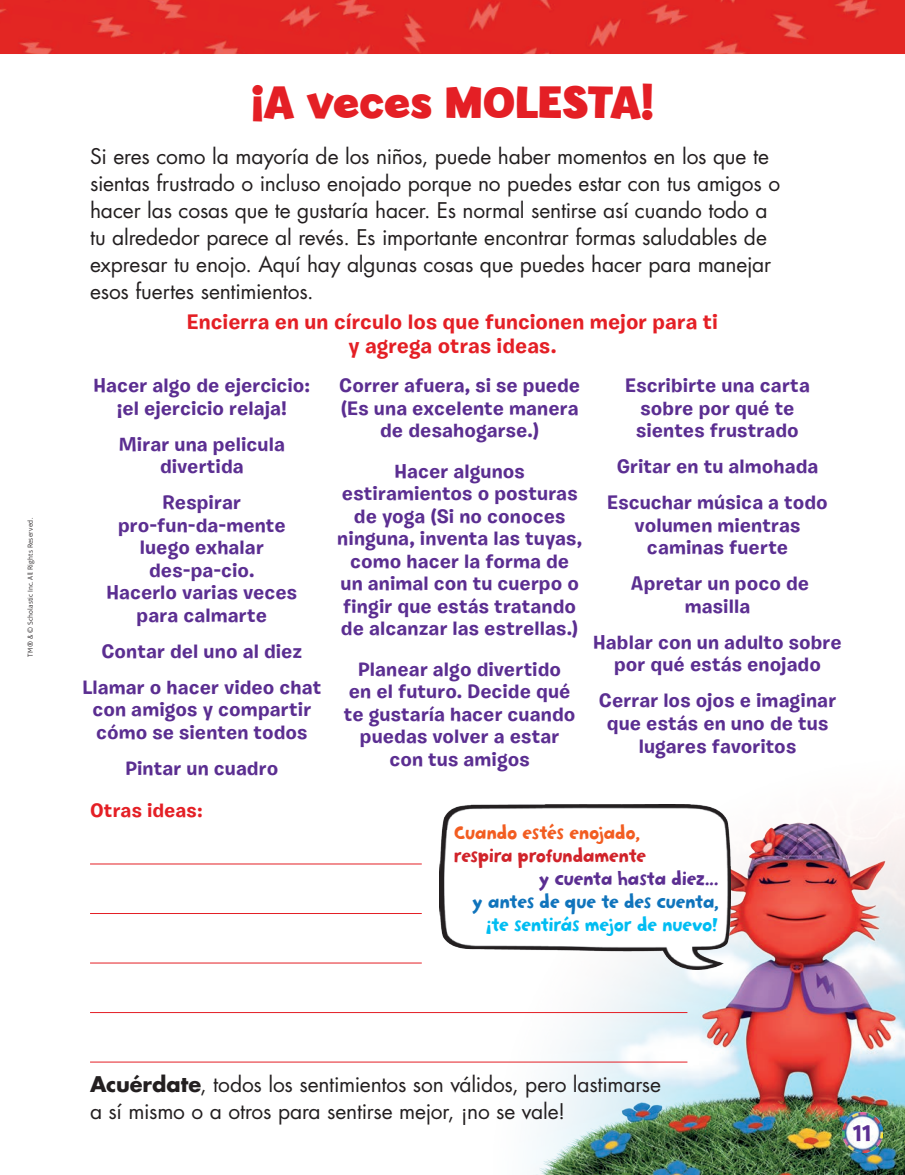
<style>
.page{position:relative;width:905px;height:1175px;background:#fff}
.page>*{position:absolute;margin:0;border:0;box-sizing:border-box;transform-origin:0 0}
.A_Head{font:700 45px "Billy";letter-spacing:-.005em;color:#e41f25}
.t1{font:700 24px "Burbank Small";color:#5b2e91}
.Normal_Burbank{font:21.45px "Slappy Inline";letter-spacing:-.055em;color:#01bdf2}
.Normal_Burbank-2{font:21.45px "Slappy Inline";letter-spacing:-.055em;color:#1074bc}
.Normal_Burbank-3{font:21.45px "Slappy Inline";letter-spacing:-.06em;color:#d1232a}
.Normal_Burbank-4{font:21.45px "Slappy Inline";letter-spacing:-.055em;color:#f25d21}
.Normal_Burbank-5{font:21.45px "Slappy Inline";letter-spacing:-.06em;color:#5b2e91}
.Normal_Kid{font:21px/27px "Futura Std";letter-spacing:-.01em;color:#231f20}
.Normal_Kid-2{font:700 21px/24px "Burbank Small";color:#e41f25;text-align:center}
.List{font:700 19.5px/22.5px "Burbank Small";letter-spacing:.005em;color:#5b2e91;text-align:center}
.List-2{font:700 19.5px "Burbank Small";letter-spacing:.005em;color:#e41f25}
.t2{font:300 7.35px "Aptifer Sans LT Pro";letter-spacing:.02em;color:#231f20}
.s1{font-weight:700}
</style>
<div class="page">
<img style="left:0;top:0;width:904px;height:54px">
<img style="left:441px;top:819px;width:463px;height:355px">
<hr style="left:90px;top:863px;width:332px;height:1px;background:#e41f25">
<hr style="left:90px;top:913px;width:332px;height:1px;background:#e41f25">
<hr style="left:90px;top:962px;width:332px;height:1px;background:#e41f25">
<hr style="left:90px;top:1012px;width:597px;height:1px;background:#e41f25">
<hr style="left:90px;top:1061px;width:597px;height:1px;background:#e41f25">
<img style="left:439px;top:804px;width:291px;height:165px">
<img style="left:843px;top:1112px;width:39px;height:40px">
<p class="t2" style="left:26px;top:657px;width:141px;rotate:-90deg">TM ® &amp; © Scholastic Inc. All Rights Reserved.</p>
<p class="A_Head" style="left:252px;top:75px;width:403px">¡A veces MOLESTA!</p>
<p class="Normal_Kid" style="left:90px;top:143px;width:691px">Si eres como la mayoría de los niños, puede haber momentos en los que te sientas frustrado o incluso enojado porque no puedes estar con tus amigos o hacer las cosas que te gustaría hacer. Es normal sentirse así cuando todo a tu alrededor parece al revés. Es importante encontrar formas saludables de expresar tu enojo. Aquí hay algunas cosas que puedes hacer para manejar esos fuertes sentimientos.</p>
<p class="Normal_Kid-2" style="left:187px;top:310px;width:532px">Encierra en un círculo los que funcionen mejor para ti y agrega otras ideas.</p>
<p class="List" style="left:94px;top:374px;width:218px">Hacer algo de ejercicio: ¡el ejercicio relaja!</p>
<p class="List" style="left:119px;top:433px;width:168px">Mirar una pelicula divertida</p>
<p class="List" style="left:106px;top:491px;width:192px">Respirar pro-fun-da-mente luego exhalar des-pa-cio.<br>Hacerlo varias veces para calmarte</p>
<p class="List" style="left:101px;top:640px;width:202px">Contar del uno al diez</p>
<p class="List" style="left:82px;top:676px;width:240px">Llamar o hacer video chat con amigos y compartir cómo se sienten todos</p>
<p class="List" style="left:125px;top:757px;width:154px">Pintar un cuadro</p>
<p class="List-2" style="left:90px;top:798px;width:114px">Otras ideas:</p>
<p class="List" style="left:339px;top:374px;width:243px">Correr afuera, si se puede (Es una excelente manera de desahogarse.)</p>
<p class="List" style="left:337px;top:460px;width:246px">Hacer algunos estiramientos o posturas de yoga (Si no conoces ninguna, inventa las tuyas, como hacer la forma de un animal con tu cuerpo o fingir que estás tratando de alcanzar las estrellas.)</p>
<p class="List" style="left:344px;top:658px;width:233px">Planear algo divertido<br>en el futuro. Decide qué te gustaría hacer cuando puedas volver a estar con tus amigos</p>
<p class="List" style="left:625px;top:374px;width:186px">Escribirte una carta sobre por qué te sientes frustrado</p>
<p class="List" style="left:616px;top:455px;width:203px">Gritar en tu almohada</p>
<p class="List" style="left:607px;top:491px;width:222px">Escuchar música a todo volumen mientras caminas fuerte</p>
<p class="List" style="left:631px;top:572px;width:180px">Apretar un poco de masilla</p>
<p class="List" style="left:593px;top:631px;width:250px">Hablar con un adulto sobre por qué estás enojado</p>
<p class="List" style="left:599px;top:689px;width:239px">Cerrar los ojos e imaginar que estás en uno de tus lugares favoritos</p>
<p class="Normal_Burbank-4" style="left:454px;top:819px;width:188px">Cuando estés enojado,</p>
<p class="Normal_Burbank-3" style="left:454px;top:842px;width:195px">respira profundamente</p>
<p class="Normal_Burbank-5" style="left:538px;top:865px;width:182px">y cuenta hasta diez...</p>
<p class="Normal_Burbank-2" style="left:472px;top:888px;width:248px">y antes de que te des cuenta,</p>
<p class="Normal_Burbank" style="left:485px;top:911px;width:235px">¡te sentirás mejor de nuevo!</p>
<p class="Normal_Kid" style="left:90px;top:1070px;width:572px"><span class="s1">Acuérdate</span>, todos los sentimientos son válidos, pero lastimarse a sí mismo o a otros para sentirse mejor, ¡no se vale!</p>
<p class="t1" style="left:852px;top:1117px;width:21px">11</p>
</div>
